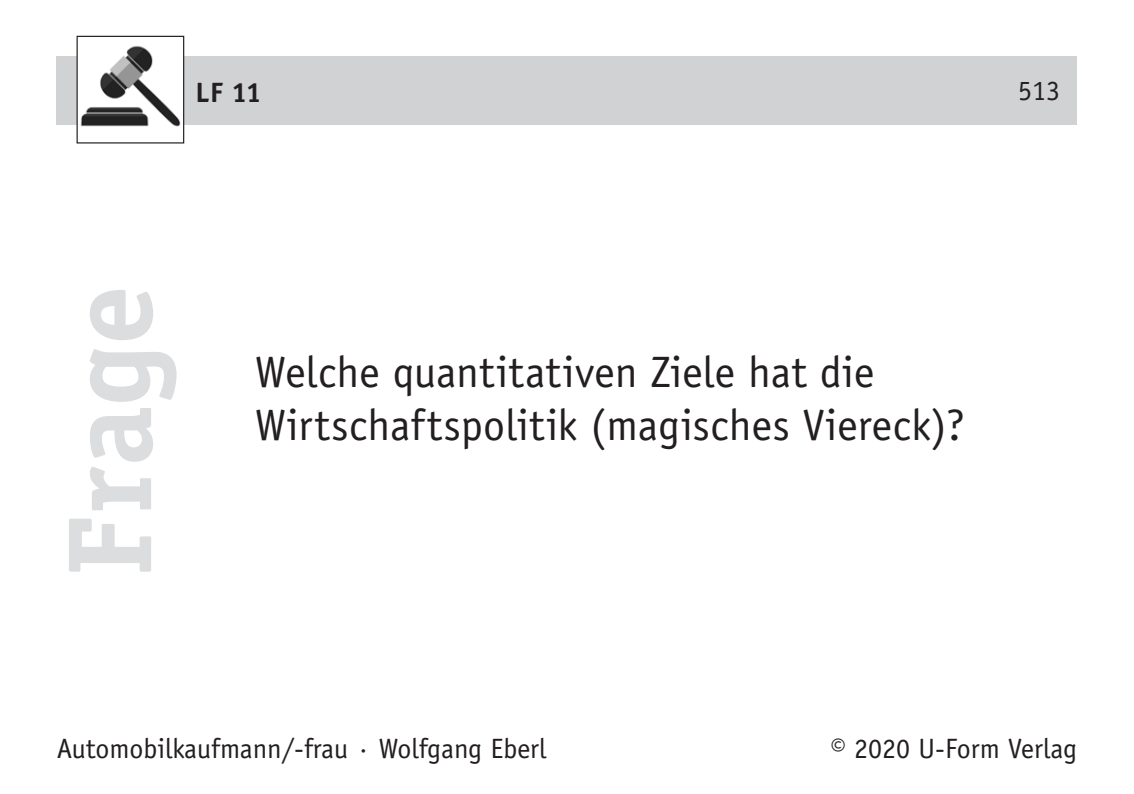
<style>
.page{position:relative;width:1134px;height:794px;background:#fff}
.page>*{position:absolute;margin:0;border:0;box-sizing:border-box;transform-origin:0 0}
.t1{font:700 120px "Officina Serif";color:#dcdddf}
.t2{font:44px/52.8px "Officina Sans";color:#231f20}
.t3{font:28px "Officina Sans";color:#231f20}
.t4{font:700 28px "Officina Sans";color:#231f20}
</style>
<div class="page">
<div style="left:57px;top:57px;width:1020px;height:68px;background:#d1d2d4"></div>
<img style="left:79px;top:45px;width:103px;height:82px">
<div style="left:77px;top:36px;width:107px;height:107px;border:1px solid #231f20"></div>
<p class="t4" style="left:196px;top:75px;width:67px">LF 11</p>
<p class="t3" style="left:1018px;top:74px;width:43px">513</p>
<h1 class="t1" style="left:35px;top:576px;width:292px;rotate:-90deg">Frage</h1>
<p class="t2" style="left:255px;top:346px;width:711px">Welche quantitativen Ziele hat die<br>Wirtschaftspolitik (magisches Viereck)?</p>
<p class="t3" style="left:57px;top:732px;width:491px">Automobilkaufmann/-frau · Wolfgang Eberl</p>
<p class="t3" style="left:830px;top:732px;width:248px">© 2020 U-Form Verlag</p>
</div>
